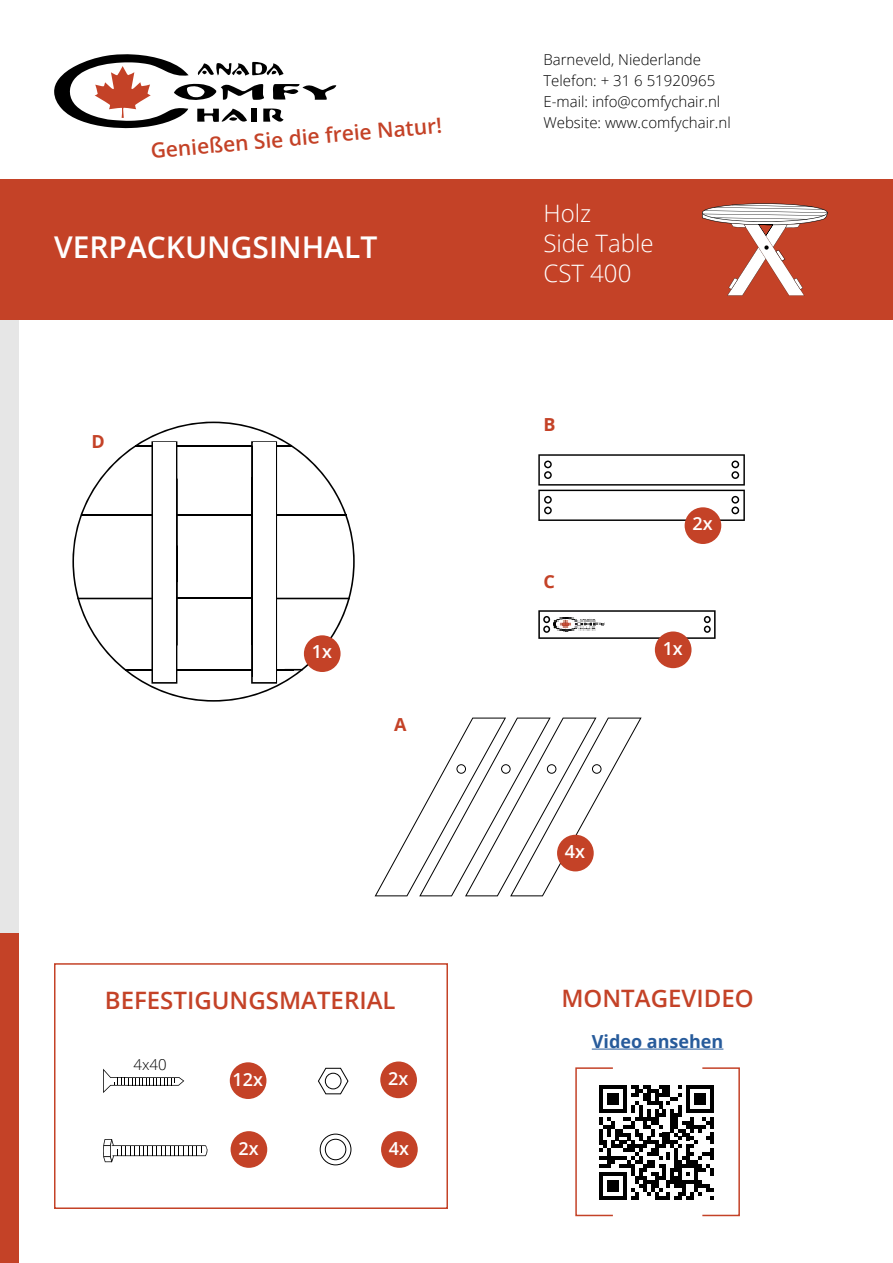
<style>
.page{position:relative;width:893px;height:1263px;background:#fff}
.page>*{position:absolute;margin:0;border:0;box-sizing:border-box;transform-origin:0 0}
.t1{font:600 30px "Open Sans";color:#fff}
.t2{font:600 24px "Open Sans";color:#c44227}
.t3{font:300 24px/30px "Open Sans";color:#fff}
.t4{font:600 21px "Open Sans";color:#c44227}
.t5{font:600 18px "Open Sans";color:#fff}
.t6{font:700 18px "Open Sans";color:#275b9b}
.t7{font:700 18px "Open Sans";color:#c44227}
.t8{font:300 15px/21px "Open Sans";color:#000}
</style>
<div class="page">
<div style="left:54px;top:963px;width:394px;height:246px;border:2px solid #c44227"></div>
<div style="left:0;top:179px;width:893px;height:141px;background:#c44227"></div>
<div style="left:0;top:320px;width:19px;height:613px;background:#e6e6e6"></div>
<div style="left:0;top:933px;width:19px;height:330px;background:#c44227"></div>
<div style="left:230px;top:1062px;width:36px;height:37px;background:#c44227;border-radius:50%"></div>
<div style="left:231px;top:1131px;width:36px;height:37px;background:#c44227;border-radius:50%"></div>
<div style="left:380px;top:1061px;width:37px;height:37px;background:#c44227;border-radius:50%"></div>
<div style="left:381px;top:1131px;width:37px;height:37px;background:#c44227;border-radius:50%"></div>
<svg style="left:54px;top:54px;width:282px;height:74px"></svg>
<svg style="left:318px;top:1067px;width:31px;height:28px"></svg>
<svg style="left:319px;top:1133px;width:33px;height:33px"></svg>
<svg style="left:72px;top:422px;width:283px;height:280px"></svg>
<hr style="left:176px;top:445px;width:77px;height:2px;background:#000">
<div style="left:177px;top:516px;width:74px;height:82px;background:#fff"></div>
<hr style="left:176px;top:514px;width:78px;height:2px;background:#000">
<hr style="left:176px;top:598px;width:77px;height:1px;background:#000">
<hr style="left:176px;top:669px;width:77px;height:1px;background:#000">
<svg style="left:77px;top:441px;width:100px;height:243px"></svg>
<div style="left:153px;top:443px;width:23px;height:239px;background:#fff"></div>
<svg style="left:251px;top:441px;width:99px;height:243px"></svg>
<div style="left:253px;top:443px;width:22px;height:239px;background:#fff"></div>
<div style="left:304px;top:635px;width:37px;height:37px;background:#c44227;border-radius:50%"></div>
<svg style="left:538px;top:454px;width:207px;height:67px"></svg>
<div style="left:685px;top:507px;width:36px;height:37px;background:#c44227;border-radius:50%"></div>
<svg style="left:538px;top:610px;width:178px;height:29px"></svg>
<div style="left:655px;top:631px;width:36px;height:37px;background:#c44227;border-radius:50%"></div>
<img style="left:553px;top:618px;width:51px;height:14px">
<svg style="left:375px;top:717px;width:267px;height:179px"></svg>
<svg style="left:103px;top:1069px;width:81px;height:24px"></svg>
<svg style="left:103px;top:1139px;width:105px;height:23px"></svg>
<svg style="left:702px;top:203px;width:126px;height:93px"></svg>
<div style="left:557px;top:835px;width:37px;height:36px;background:#c44227;border-radius:50%"></div>
<hr style="left:592px;top:1049px;width:131px;height:1px;background:#275b9b">
<svg style="left:575px;top:1067px;width:165px;height:150px"></svg>
<h3 class="t4" style="left:149px;top:136px;width:294px;rotate:-5deg">Genießen Sie die freie Natur!</h3>
<h1 class="t1" style="left:54px;top:226px;width:325px">VERPACKUNGSINHALT</h1>
<p class="t7" style="left:91px;top:429px;width:15px">D</p>
<p class="t5" style="left:312px;top:639px;width:22px">1x</p>
<p class="t7" style="left:394px;top:712px;width:14px">A</p>
<h2 class="t2" style="left:105px;top:984px;width:292px">BEFESTIGUNGSMATERIAL</h2>
<p class="t8" style="left:134px;top:1054px;width:35px">4x40</p>
<p class="t5" style="left:232px;top:1067px;width:32px">12x</p>
<p class="t5" style="left:388px;top:1066px;width:22px">2x</p>
<p class="t5" style="left:238px;top:1136px;width:22px">2x</p>
<p class="t5" style="left:389px;top:1136px;width:22px">4x</p>
<p class="t8" style="left:543px;top:49px;width:189px">Barneveld, Niederlande<br>Telefon: + 31 6 51920965<br>E-mail: info@comfychair.nl<br>Website: www.comfychair.nl</p>
<h2 class="t3" style="left:543px;top:197px;width:112px">Holz<br>Side Table<br>CST 400</h2>
<p class="t7" style="left:543px;top:411px;width:14px">B</p>
<p class="t7" style="left:543px;top:569px;width:13px">C</p>
<p class="t5" style="left:692px;top:511px;width:22px">2x</p>
<p class="t5" style="left:663px;top:636px;width:22px">1x</p>
<p class="t5" style="left:565px;top:839px;width:22px">4x</p>
<h2 class="t2" style="left:561px;top:982px;width:194px">MONTAGEVIDEO</h2>
<p class="t6" style="left:592px;top:1028px;width:133px">Video ansehen</p>
</div>
